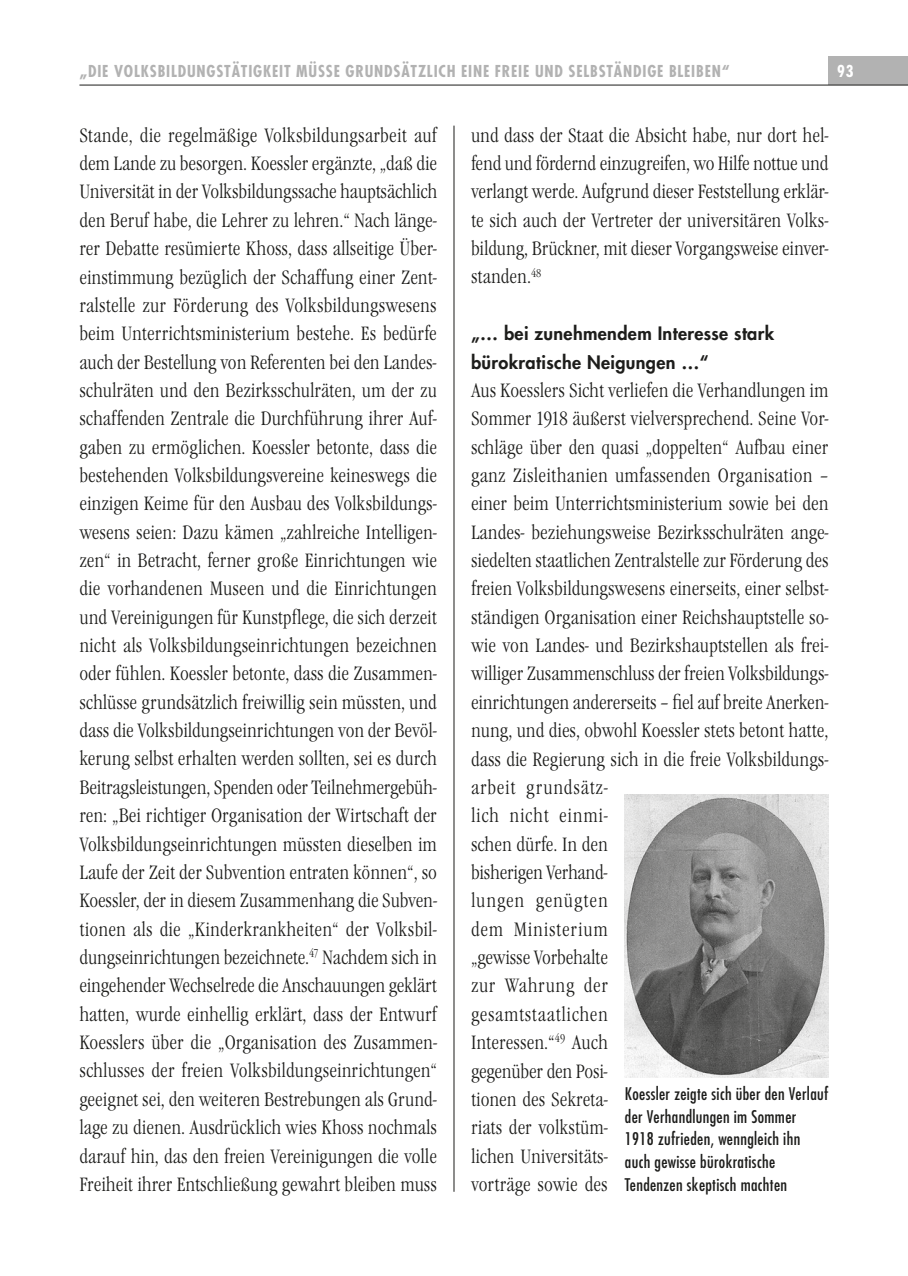
<style>
.page{position:relative;width:908px;height:1276px;background:#fff}
.page>*{position:absolute;margin:0;border:0;box-sizing:border-box;transform-origin:0 0}
.t1{font:20px/28.4px "Garamond Itc T Ligh Cond";color:#1d1d1b;text-align:justify}
.t2{font:800 18px/28.4px "Futura";letter-spacing:.02em;color:#1d1d1b}
.t3{font:condensed 17px/22.6px "Futura";letter-spacing:.02em;color:#1d1d1b}
.t4{font:700 condensed 16px "Futura";letter-spacing:.05em;color:#b2b2b2}
.t5{font:700 condensed 16px "Futura";color:#fff}
</style>
<div class="page">
<hr style="left:453px;top:126px;width:1px;height:1065px;background:#1d1d1b">
<div style="left:828px;top:57px;width:79px;height:28px;background:#b2b2b2"></div>
<hr style="left:79px;top:85px;width:828px;height:1px;background:#1d1d1b">
<img style="left:624px;top:794px;width:204px;height:283px">
<p class="t4" style="left:79px;top:60px;width:651px">„DIE VOLKSBILDUNGSTÄTIGKEIT MÜSSE GRUNDSÄTZLICH EINE FREIE UND SELBSTÄNDIGE BLEIBEN“</p>
<p class="t5" style="left:836px;top:60px;width:18px">93</p>
<p class="t1" style="left:79px;top:121px;width:359px">Stande, die regelmäßige Volksbildungsarbeit auf dem Lande zu besorgen. Koessler ergänzte, „daß die Universität in der Volksbildungssache hauptsächlich den Beruf habe, die Lehrer zu lehren.“ Nach länge&shy;rer Debatte resümierte Khoss, dass allseitige Über&shy;einstimmung bezüglich der Schaffung einer Zent&shy;ralstelle zur Förderung des Volksbildungswesens beim Unterrichtsministerium bestehe. Es bedürfe auch der Bestellung von Referenten bei den Landes&shy;schulräten und den Bezirksschulräten, um der zu schaffenden Zentrale die Durchführung ihrer Auf&shy;gaben zu ermöglichen. Koessler betonte, dass die bestehenden Volksbildungsvereine keineswegs die einzigen Keime für den Ausbau des Volksbildungs&shy;wesens seien: Dazu kämen „zahlreiche Intelligen&shy;zen“ in Betracht, ferner große Einrichtungen wie die vorhandenen Museen und die Einrichtungen und Vereinigungen für Kunstpflege, die sich derzeit nicht als Volksbildungseinrichtungen bezeichnen oder fühlen. Koessler betonte, dass die Zusammen&shy;schlüsse grundsätzlich freiwillig sein müssten, und dass die Volksbildungseinrichtungen von der Bevöl&shy;kerung selbst erhalten werden sollten, sei es durch Beitragsleistungen, Spenden oder Teilnehmergebüh&shy;ren: „Bei richtiger Organisation der Wirtschaft der Volksbildungseinrichtungen müssten dieselben im Laufe der Zeit der Subvention entraten können“, so Koessler, der in diesem Zusammenhang die Subven&shy;tionen als die „Kinderkrankheiten“ der Volksbil&shy;dungseinrichtungen bezeichnete.<sup>47</sup> Nachdem sich in eingehender Wechselrede die Anschauungen geklärt hatten, wurde einhellig erklärt, dass der Entwurf Koesslers über die „Organisation des Zusammen&shy;schlusses der freien Volksbildungseinrichtungen“ geeignet sei, den weiteren Bestrebungen als Grund&shy;lage zu dienen. Ausdrücklich wies Khoss nochmals darauf hin, das den freien Vereinigungen die volle Freiheit ihrer Entschließung gewahrt bleiben muss</p>
<p class="t1" style="left:471px;top:121px;width:359px">und dass der Staat die Absicht habe, nur dort hel&shy;fend und fördernd einzugreifen, wo Hilfe nottue und verlangt werde. Aufgrund dieser Feststellung erklär&shy;te sich auch der Vertreter der universitären Volks&shy;bildung, Brückner, mit dieser Vorgangsweise einver&shy;standen.<sup>48</sup></p>
<p class="t2" style="left:471px;top:319px;width:304px">„… bei zunehmendem Interesse stark bürokratische Neigungen …“</p>
<p class="t1" style="left:471px;top:376px;width:359px;text-align:left">Aus Koesslers Sicht verliefen die Verhandlungen im Sommer 1918 äußerst vielversprechend. Seine Vor&shy;schläge über den quasi „doppelten“ Aufbau einer ganz Zisleithanien umfassenden Organisation – einer beim Unterrichtsministerium sowie bei den Landes- beziehungsweise Bezirksschulräten ange&shy;siedelten staatlichen Zentralstelle zur Förderung des freien Volksbildungswesens einerseits, einer selbst&shy;ständigen Organisation einer Reichshauptstelle so&shy;wie von Landes- und Bezirkshauptstellen als frei&shy;williger Zusammenschluss der freien Volksbildungs&shy;einrichtungen andererseits – fiel auf breite Anerken&shy;nung, und dies, obwohl Koessler stets betont hatte, dass die Regierung sich in die freie Volksbildungs&shy;arbeit grundsätz-<br>lich nicht einmi-<br>schen dürfe. In den<br>bisherigen Verhand-<br>lungen genügten<br>dem Ministerium<br>„gewisse Vorbehalte<br>zur Wahrung der<br>gesamtstaatlichen<br>Interessen.“<sup>49</sup> Auch<br>gegenüber den Posi-<br>tionen des Sekreta-<br>riats der volkstüm-<br>lichen Universitäts-<br>vorträge sowie des</p>
<p class="t3" style="left:624px;top:1082px;width:205px">Koessler zeigte sich über den Verlauf der Verhandlungen im Sommer<br>1918 zufrieden, wenngleich ihn auch gewisse bürokratische<br>Tendenzen skeptisch machten</p>
</div>
